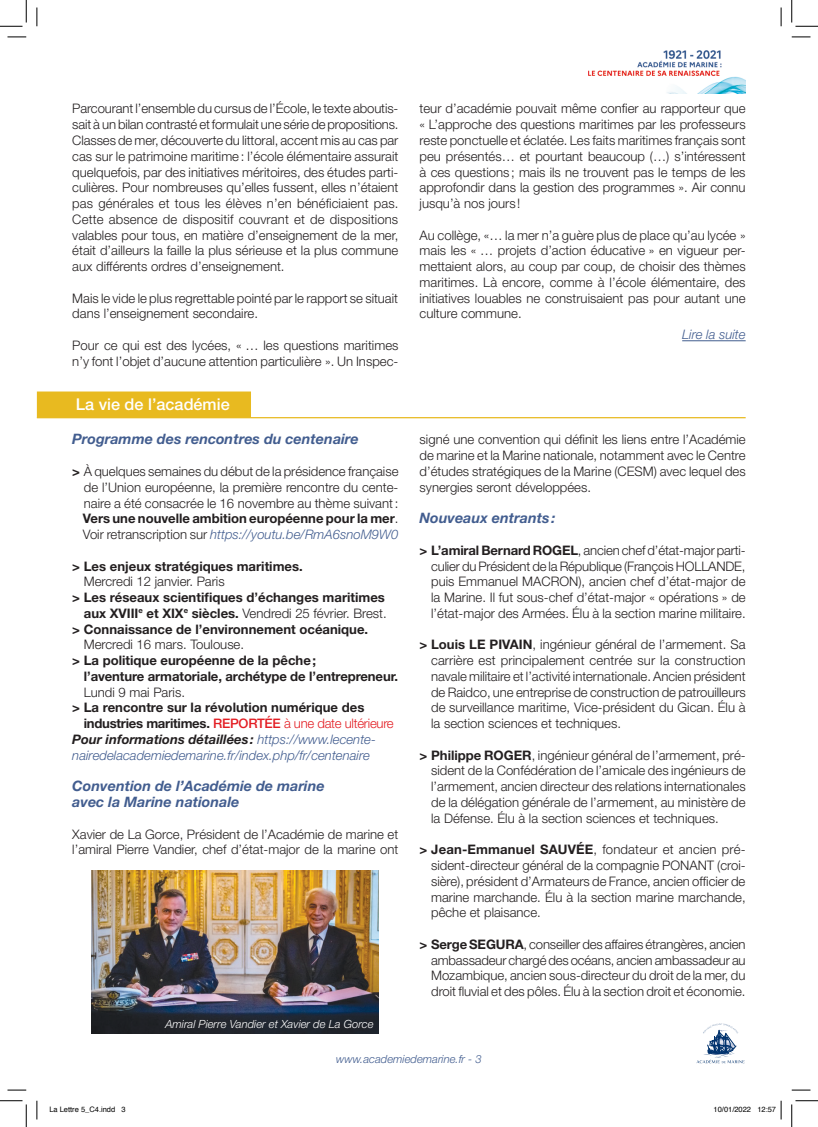
<style>
.page{position:relative;width:818px;height:1127px;background:#fff}
.page>*{position:absolute;margin:0;border:0;box-sizing:border-box;transform-origin:0 0}
._01_Titre_fd_Jaune_E{font:500 16.25px "Helvetica Neue";color:#fff}
._06_Titre_bleu_Itali{font:italic 700 14.38px/15.8px "Helvetica Neue";color:#425d8f}
._10a_Texte_courant{font:300 13.12px/15.8px "Helvetica Neue";color:#231f20;text-align:justify}
._10c_Texte_courant_s{font:300 13.12px/15.8px "Helvetica Neue";color:#231f20;text-align:justify}
._10c_Texte_courant_s-2{font:700 13.12px/15.8px "Helvetica Neue";color:#231f20}
._05_Titre_bleu_Ital{font:italic 300 13.12px/15.8px "Helvetica Neue";color:#425d8f}
._10a_Texte_courant-2{font:700 13.12px/15.8px "Helvetica Neue";color:#231f20}
._10c_Texte_courant_s-3{font:italic 300 13.12px "Helvetica Neue";color:#425d8f}
.Lire_la_suite{font:italic 300 13.12px "Helvetica Neue";color:#425d8f}
._14_Légende{font:italic 300 11.25px "Helvetica Neue";color:#fff}
.t1{font:italic 300 11.25px "Helvetica Neue";color:#425d8f}
.t2{font:7.5px "Helvetica";color:#000}
.s1{font-weight:700}
.s2{font-weight:300}
.s3{font-style:normal;color:#231f20}
.s4{font-weight:500;color:#e31e24}
.s5{font-weight:300;color:#e31e24}
.s6{font-weight:700;color:#231f20}
</style>
<div class="page">
<img style="left:589px;top:50px;width:156px;height:43px">
<hr style="left:682px;top:340px;width:64px;height:1px;background:#425d8f">
<div style="left:37px;top:391px;width:214px;height:26px;background:#e8ba20"></div>
<hr style="left:37px;top:417px;width:709px;height:1px;background:#e8ba20">
<svg style="left:696px;top:1023px;width:49px;height:40px"></svg>
<img style="left:92px;top:870px;width:287px;height:163px">
<svg style="left:8px;top:36px;width:18px;height:2px"></svg>
<svg style="left:792px;top:36px;width:18px;height:2px"></svg>
<svg style="left:8px;top:1089px;width:18px;height:1px"></svg>
<svg style="left:792px;top:1089px;width:18px;height:1px"></svg>
<svg style="left:36px;top:8px;width:2px;height:18px"></svg>
<svg style="left:36px;top:1100px;width:2px;height:19px"></svg>
<svg style="left:780px;top:8px;width:2px;height:18px"></svg>
<svg style="left:0;top:0;width:27px;height:27px"></svg>
<svg style="left:0;top:1100px;width:27px;height:26px"></svg>
<svg style="left:791px;top:0;width:27px;height:27px"></svg>
<svg style="left:791px;top:1100px;width:27px;height:26px"></svg>
<svg style="left:780px;top:1100px;width:2px;height:19px"></svg>
<p class="_10a_Texte_courant" style="left:72px;top:101px;width:328px">Parcourant l’ensemble du cursus de l’École, le texte aboutis&shy;sait à un bilan contrasté et formulait une série de propositions.</p>
<p class="_10c_Texte_courant_s" style="left:72px;top:132px;width:328px">Classes de mer, découverte du littoral, accent mis au cas par cas sur le patrimoine maritime: l’école élémentaire assurait quelquefois, par des initiatives méritoires, des études parti&shy;culières. Pour nombreuses qu’elles fussent, elles n’étaient pas générales et tous les élèves n’en bénéficiaient pas.<br>Cette absence de dispositif couvrant et de dispositions valables pour tous, en matière d’enseignement de la mer, était d’ailleurs la faille la plus sérieuse et la plus commune aux différents ordres d’enseignement.</p>
<p class="_10a_Texte_courant" style="left:72px;top:290px;width:327px">Mais le vide le plus regrettable pointé par le rapport se situait dans l’enseignement secondaire.</p>
<p class="_10a_Texte_courant" style="left:72px;top:337px;width:328px">Pour ce qui est des lycées, « … les questions maritimes n’y font l’objet d’aucune attention particulière ». Un Inspec-</p>
<p class="_01_Titre_fd_Jaune_E" style="left:76px;top:394px;width:155px">La vie de l’académie</p>
<p class="_06_Titre_bleu_Itali" style="left:72px;top:431px;width:288px">Programme des rencontres du centenaire</p>
<p class="_10a_Texte_courant" style="left:84px;top:463px;width:316px;text-indent:-12px"><span class="s1">&gt;</span> À quelques semaines du début de la présidence française de l’Union européenne, la première rencontre du cente&shy;naire a été consacrée le 16 novembre au thème suivant:</p>
<p class="_10c_Texte_courant_s-2" style="left:83px;top:510px;width:317px">Vers une nouvelle ambition européenne pour la mer<span class="s2">.</span></p>
<p class="_10c_Texte_courant_s-3" style="left:83px;top:526px;width:317px"><span class="s3">Voir retranscription sur</span> https://youtu.be/RmA6snoM9W0</p>
<p class="_10a_Texte_courant-2" style="left:84px;top:557px;width:220px;text-indent:-12px">&gt; Les enjeux stratégiques maritimes.<br><span class="s2">Mercredi 12 janvier. Paris</span></p>
<p class="_10c_Texte_courant_s-2" style="left:72px;top:589px;width:316px;text-align:right">&gt; Les réseaux scientifiques d’échanges maritimes aux XVIII<sup>e</sup> et XIX<sup>e</sup> siècles. <span class="s2">Vendredi 25 février. Brest.</span></p>
<p class="_10c_Texte_courant_s-2" style="left:84px;top:620px;width:286px;text-indent:-12px">&gt; Connaissance de l’environnement océanique.<br><span class="s2">Mercredi 16 mars. Toulouse.</span></p>
<p class="_10c_Texte_courant_s-2" style="left:84px;top:652px;width:316px;text-indent:-12px">&gt; La politique européenne de la pêche;<br>l’aventure armatoriale, archétype de l’entrepreneur.<br><span class="s2">Lundi 9 mai Paris.</span></p>
<p class="_10c_Texte_courant_s-2" style="left:84px;top:699px;width:311px;text-indent:-12px">&gt; La rencontre sur la révolution numérique des industries maritimes. <span class="s4">REPORTÉE</span> <span class="s5">à une date ultérieure</span></p>
<p class="_05_Titre_bleu_Ital" style="left:72px;top:731px;width:305px"><span class="s6">Pour informations détaillées:</span> https://www.lecente&shy;nairedelacademiedemarine.fr/index.php/fr/centenaire</p>
<p class="_06_Titre_bleu_Itali" style="left:72px;top:777px;width:254px">Convention de l’Académie de marine avec la Marine nationale</p>
<p class="_10a_Texte_courant" style="left:72px;top:825px;width:327px">Xavier de La Gorce, Président de l’Académie de marine et l’amiral Pierre Vandier, chef d’état-major de la marine ont</p>
<p class="_14_Légende" style="left:165px;top:1017px;width:210px">Amiral Pierre Vandier et Xavier de La Gorce</p>
<p class="_10a_Texte_courant" style="left:420px;top:101px;width:327px">teur d’académie pouvait même confier au rapporteur que « L’approche des questions maritimes par les professeurs reste ponctuelle et éclatée. Les faits maritimes français sont peu présentés… et pourtant beaucoup (…) s’intéressent à ces questions ; mais ils ne trouvent pas le temps de les approfondir dans la gestion des programmes ». Air connu jusqu’à nos jours !</p>
<p class="_10a_Texte_courant" style="left:420px;top:227px;width:328px">Au collège, «… la mer n’a guère plus de place qu’au lycée » mais les « … projets d’action éducative » en vigueur per&shy;mettaient alors, au coup par coup, de choisir des thèmes maritimes. Là encore, comme à l’école élémentaire, des initiatives louables ne construisaient pas pour autant une culture commune.</p>
<p class="Lire_la_suite" style="left:682px;top:327px;width:65px">Lire la suite</p>
<p class="_10a_Texte_courant" style="left:420px;top:431px;width:328px">signé une convention qui définit les liens entre l’Académie de marine et la Marine nationale, notamment avec le Centre d’études stratégiques de la Marine (CESM) avec lequel des synergies seront développées.</p>
<p class="_06_Titre_bleu_Itali" style="left:420px;top:510px;width:137px">Nouveaux entrants:</p>
<p class="_10a_Texte_courant" style="left:431px;top:542px;width:316px;text-indent:-12px"><span class="s1">&gt; L’amiral Bernard ROGEL</span>, ancien chef d’état-major parti&shy;culier du Président de la République (François HOLLANDE, puis Emmanuel MACRON), ancien chef d’état-major de la Marine. Il fut sous-chef d’état-major « opérations » de l’état-major des Armées. Élu à la section marine militaire.</p>
<p class="_10a_Texte_courant" style="left:431px;top:636px;width:316px;text-indent:-12px"><span class="s1">&gt; Louis LE PIVAIN</span>, ingénieur général de l’armement. Sa carrière est principalement centrée sur la construction navale militaire et l’activité internationale. Ancien président de Raidco, une entreprise de construction de patrouilleurs de surveillance maritime, Vice-président du Gican. Élu à la section sciences et techniques.</p>
<p class="_10a_Texte_courant" style="left:431px;top:746px;width:316px;text-indent:-12px"><span class="s1">&gt; Philippe ROGER</span>, ingénieur général de l’armement, pré&shy;sident de la Confédération de l’amicale des ingénieurs de l’armement, ancien directeur des relations internationales de la délégation générale de l’armement, au ministère de la Défense. Élu à la section sciences et techniques.</p>
<p class="_10a_Texte_courant" style="left:431px;top:841px;width:316px;text-indent:-12px"><span class="s1">&gt; Jean-Emmanuel SAUVÉE</span>, fondateur et ancien pré&shy;sident-directeur général de la compagnie PONANT (croi&shy;sière), président d’Armateurs de France, ancien officier de marine marchande. Élu à la section marine marchande, pêche et plaisance.</p>
<p class="_10a_Texte_courant" style="left:431px;top:935px;width:316px;text-indent:-12px"><span class="s1">&gt; Serge SEGURA</span>, conseiller des affaires étrangères, ancien ambassadeur chargé des océans, ancien ambassadeur au Mozambique, ancien sous-directeur du droit de la mer, du droit fluvial et des pôles. Élu à la section droit et économie.</p>
<p class="t1" style="left:336px;top:1052px;width:147px">www.academiedemarine.fr - 3</p>
<p class="t2" style="left:49px;top:1103px;width:78px">La Lettre 5_C4.indd 3</p>
<p class="t2" style="left:713px;top:1103px;width:64px">10/01/2022 12:57</p>
</div>
